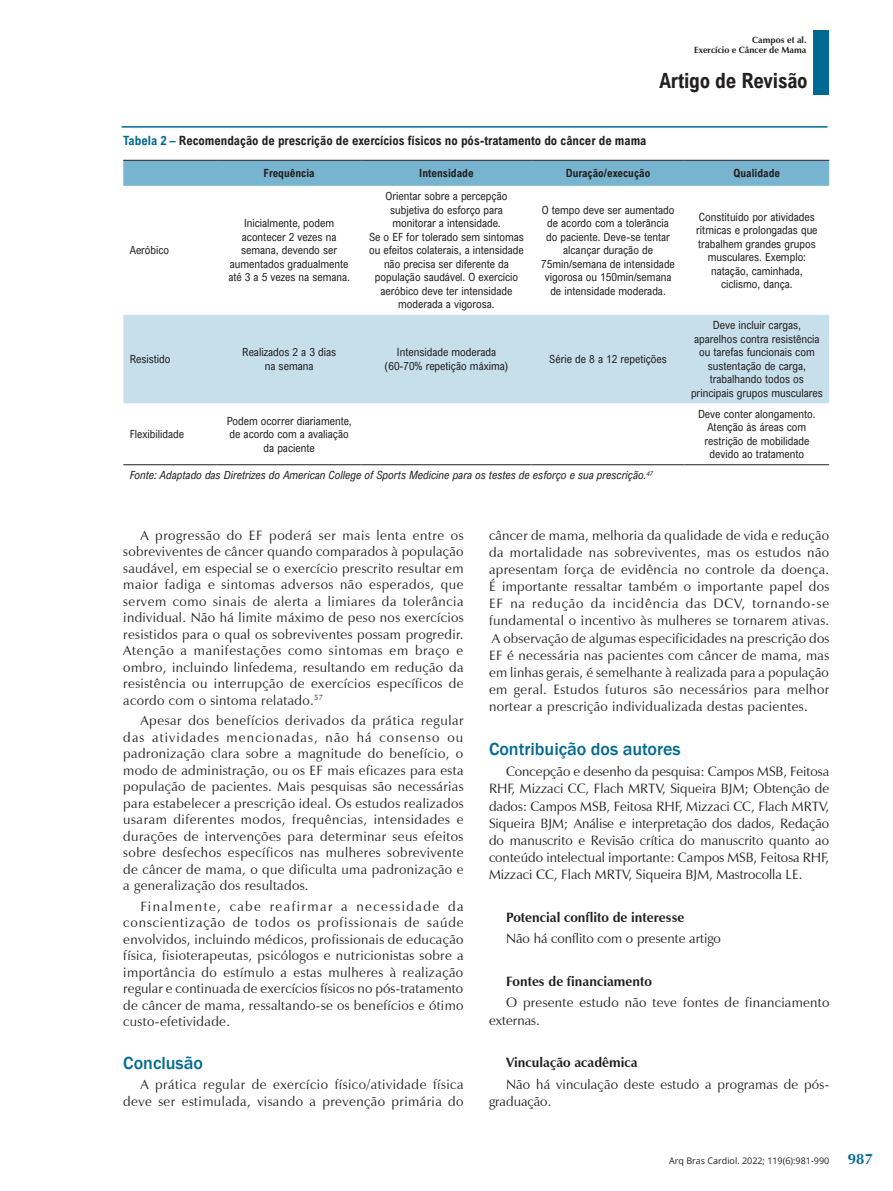
<style>
.page{position:relative;width:893px;height:1191px;background:#fff}
.page>*{position:absolute;margin:0;border:0;box-sizing:border-box;transform-origin:0 0}
.t1{font:700 21px "Arial Nova Cond";letter-spacing:-.01em;color:#231f20}
._02_-_TITULO_-_MATER{font:500 18px "Franklin Gothic";color:#006991}
.t2{font:700 15px "Zapf Humanist 601 BT";color:#006991}
._01-TEXTO_BASICO{font:13.5px/16.5px "Zapf Humanist 601 BT";letter-spacing:.025em;color:#231f20;text-align:justify}
._04_-_SUBTITULO_SECU{font:700 13.5px "Zapf Humanist 601 BT";color:#231f20}
._01-TEXTO_BASICO-2{font:13.5px "Zapf Humanist 601 BT";color:#231f20}
._01_TÍTULO_TABELA{font:700 12.75px "Arial Nova Cond";color:#231f20}
._02_TEXTO_TABELA_BAS{font:11.25px/13.5px "Arial Nova Cond";color:#231f20;text-align:center}
._05_LEGENDA_TABELA{font:italic 11.25px "Arial Nova Cond";color:#231f20}
._04_DESTAQUE_TABELA{font:700 11.25px "Arial Nova Cond";color:#231f20}
.t3{font:9px "Open Sans";color:#231f20}
.t4{font:700 9px/10.8px "Zapf Humanist 601 BT";color:#231f20;text-align:right}
.s1{color:#006991}
</style>
<div class="page">
<hr style="left:122px;top:126px;width:705px;height:2px;background:#006991">
<div style="left:813px;top:30px;width:16px;height:64px;background:#006991"></div>
<div style="left:123px;top:161px;width:706px;height:25px;background:#76b4cf"></div>
<div style="left:123px;top:315px;width:706px;height:88px;background:#c6dfeb"></div>
<hr style="left:123px;top:160px;width:94px;height:1px;background:#231f20">
<hr style="left:217px;top:160px;width:144px;height:1px;background:#231f20">
<hr style="left:361px;top:160px;width:170px;height:1px;background:#231f20">
<hr style="left:531px;top:160px;width:154px;height:1px;background:#231f20">
<hr style="left:685px;top:160px;width:144px;height:1px;background:#231f20">
<hr style="left:123px;top:464px;width:94px;height:1px;background:#231f20">
<hr style="left:217px;top:464px;width:144px;height:1px;background:#231f20">
<hr style="left:361px;top:464px;width:170px;height:1px;background:#231f20">
<hr style="left:531px;top:464px;width:154px;height:1px;background:#231f20">
<hr style="left:685px;top:464px;width:144px;height:1px;background:#231f20">
<p class="t4" style="left:694px;top:34px;width:114px">Campos et al.<br>Exercício e Câncer de Mama</p>
<h1 class="t1" style="left:659px;top:67px;width:150px">Artigo de Revisão</h1>
<p class="_01_TÍTULO_TABELA" style="left:123px;top:133px;width:525px"><span class="s1">Tabela 2 –</span> Recomendação de prescrição de exercícios físicos no pós-tratamento do câncer de mama</p>
<p class="_04_DESTAQUE_TABELA" style="left:264px;top:166px;width:53px">Frequência</p>
<p class="_04_DESTAQUE_TABELA" style="left:419px;top:166px;width:56px">Intensidade</p>
<p class="_04_DESTAQUE_TABELA" style="left:566px;top:166px;width:86px">Duração/execução</p>
<p class="_04_DESTAQUE_TABELA" style="left:734px;top:166px;width:48px">Qualidade</p>
<p class="_02_TEXTO_TABELA_BAS" style="left:130px;top:243px;width:41px">Aeróbico</p>
<p class="_02_TEXTO_TABELA_BAS" style="left:228px;top:216px;width:123px">Inicialmente, podem acontecer 2 vezes na semana, devendo ser aumentados gradualmente até 3 a 5 vezes na semana.</p>
<p class="_02_TEXTO_TABELA_BAS" style="left:369px;top:189px;width:156px">Orientar sobre a percepção subjetiva do esforço para monitorar a intensidade.<br>Se o EF for tolerado sem sintomas ou efeitos colaterais, a intensidade não precisa ser diferente da população saudável. O exercício aeróbico deve ter intensidade moderada a vigorosa.</p>
<p class="_02_TEXTO_TABELA_BAS" style="left:542px;top:203px;width:134px">O tempo deve ser aumentado de acordo com a tolerância do paciente. Deve-se tentar alcançar duração de</p>
<p class="_02_TEXTO_TABELA_BAS" style="left:541px;top:257px;width:135px">75min/semana de intensidade vigorosa ou 150min/semana de intensidade moderada.</p>
<p class="_02_TEXTO_TABELA_BAS" style="left:130px;top:352px;width:42px">Resistido</p>
<p class="_02_TEXTO_TABELA_BAS" style="left:242px;top:345px;width:95px">Realizados 2 a 3 dias na semana</p>
<p class="_02_TEXTO_TABELA_BAS" style="left:385px;top:345px;width:125px">Intensidade moderada (60-70% repetição máxima)</p>
<p class="_02_TEXTO_TABELA_BAS" style="left:549px;top:352px;width:119px">Série de 8 a 12 repetições</p>
<p class="_02_TEXTO_TABELA_BAS" style="left:696px;top:210px;width:123px">Constituído por atividades rítmicas e prolongadas que trabalhem grandes grupos musculares. Exemplo: natação, caminhada, ciclismo, dança.</p>
<p class="_02_TEXTO_TABELA_BAS" style="left:691px;top:318px;width:133px">Deve incluir cargas, aparelhos contra resistência ou tarefas funcionais com sustentação de carga, trabalhando todos os principais grupos musculares</p>
<p class="_02_TEXTO_TABELA_BAS" style="left:227px;top:414px;width:126px">Podem ocorrer diariamente, de acordo com a avaliação da paciente</p>
<p class="_02_TEXTO_TABELA_BAS" style="left:698px;top:407px;width:119px">Deve conter alongamento.<br>Atenção às áreas com restrição de mobilidade devido ao tratamento</p>
<p class="_05_LEGENDA_TABELA" style="left:130px;top:468px;width:525px">Fonte: Adaptado das Diretrizes do American College of Sports Medicine para os testes de esforço e sua prescrição.<sup>47</sup></p>
<p class="_02_TEXTO_TABELA_BAS" style="left:130px;top:427px;width:56px">Flexibilidade</p>
<p class="_01-TEXTO_BASICO" style="left:123px;top:527px;width:342px;text-indent:17px">A progressão do EF poderá ser mais lenta entre os sobreviventes de câncer quando comparados à população saudável, em especial se o exercício prescrito resultar em maior fadiga e sintomas adversos não esperados, que servem como sinais de alerta a limiares da tolerância individual. Não há limite máximo de peso nos exercícios resistidos para o qual os sobreviventes possam progredir.<br>Atenção a manifestações como sintomas em braço e ombro, incluindo linfedema, resultando em redução da resistência ou interrupção de exercícios específicos de acordo com o sintoma relatado.<sup>57</sup></p>
<p class="_01-TEXTO_BASICO" style="left:123px;top:712px;width:342px;text-indent:17px">Apesar dos benefícios derivados da prática regular das atividades mencionadas, não há consenso ou padronização clara sobre a magnitude do benefício, o modo de administração, ou os EF mais eficazes para esta população de pacientes. Mais pesquisas são necessárias para estabelecer a prescrição ideal. Os estudos realizados usaram diferentes modos, frequências, intensidades e durações de intervenções para determinar seus efeitos sobre desfechos específicos nas mulheres sobrevivente de câncer de mama, o que dificulta uma padronização e a generalização dos resultados.</p>
<p class="_01-TEXTO_BASICO" style="left:123px;top:898px;width:342px;text-indent:17px">Finalmente, cabe reafirmar a necessidade da conscientização de todos os profissionais de saúde envolvidos, incluindo médicos, profissionais de educação física, fisioterapeutas, psicólogos e nutricionistas sobre a importância do estímulo a estas mulheres à realização regular e continuada de exercícios físicos no pós-tratamento de câncer de mama, ressaltando-se os benefícios e ótimo custo-efetividade.</p>
<p class="_02_-_TITULO_-_MATER" style="left:123px;top:1051px;width:81px">Conclusão</p>
<p class="_01-TEXTO_BASICO" style="left:123px;top:1076px;width:342px;text-align:right">A prática regular de exercício físico/atividade física deve ser estimulada, visando a prevenção primária do</p>
<p class="_01-TEXTO_BASICO" style="left:489px;top:526px;width:342px;line-height:17.1px">câncer de mama, melhoria da qualidade de vida e redução da mortalidade nas sobreviventes, mas os estudos não apresentam força de evidência no controle da doença.<br>É importante ressaltar também o importante papel dos EF na redução da incidência das DCV, tornando-se fundamental o incentivo às mulheres se tornarem ativas.<br>A observação de algumas especificidades na prescrição dos EF é necessária nas pacientes com câncer de mama, mas em linhas gerais, é semelhante à realizada para a população em geral. Estudos futuros são necessários para melhor nortear a prescrição individualizada destas pacientes.</p>
<p class="_02_-_TITULO_-_MATER" style="left:489px;top:738px;width:193px">Contribuição dos autores</p>
<p class="_01-TEXTO_BASICO" style="left:489px;top:763px;width:342px;line-height:17.1px;text-indent:17px">Concepção e desenho da pesquisa: Campos MSB, Feitosa RHF, Mizzaci CC, Flach MRTV, Siqueira BJM; Obtenção de dados: Campos MSB, Feitosa RHF, Mizzaci CC, Flach MRTV, Siqueira BJM; Análise e interpretação dos dados, Redação do manuscrito e Revisão crítica do manuscrito quanto ao conteúdo intelectual importante: Campos MSB, Feitosa RHF, Mizzaci CC, Flach MRTV, Siqueira BJM, Mastrocolla LE.</p>
<p class="_04_-_SUBTITULO_SECU" style="left:506px;top:909px;width:180px">Potencial conflito de interesse</p>
<p class="_01-TEXTO_BASICO-2" style="left:506px;top:930px;width:216px">Não há conflito com o presente artigo</p>
<p class="_04_-_SUBTITULO_SECU" style="left:506px;top:973px;width:147px">Fontes de financiamento</p>
<p class="_01-TEXTO_BASICO" style="left:489px;top:994px;width:342px;line-height:17.1px;text-indent:17px">O presente estudo não teve fontes de financiamento externas.</p>
<p class="_04_-_SUBTITULO_SECU" style="left:506px;top:1054px;width:133px">Vinculação acadêmica</p>
<p class="_01-TEXTO_BASICO" style="left:489px;top:1075px;width:342px;line-height:17.1px;text-indent:17px">Não há vinculação deste estudo a programas de pós&shy;graduação.</p>
<p class="t3" style="left:669px;top:1154px;width:162px">Arq Bras Cardiol. 2022; 119(6):981-990</p>
<p class="t2" style="left:848px;top:1149px;width:26px">987</p>
</div>
